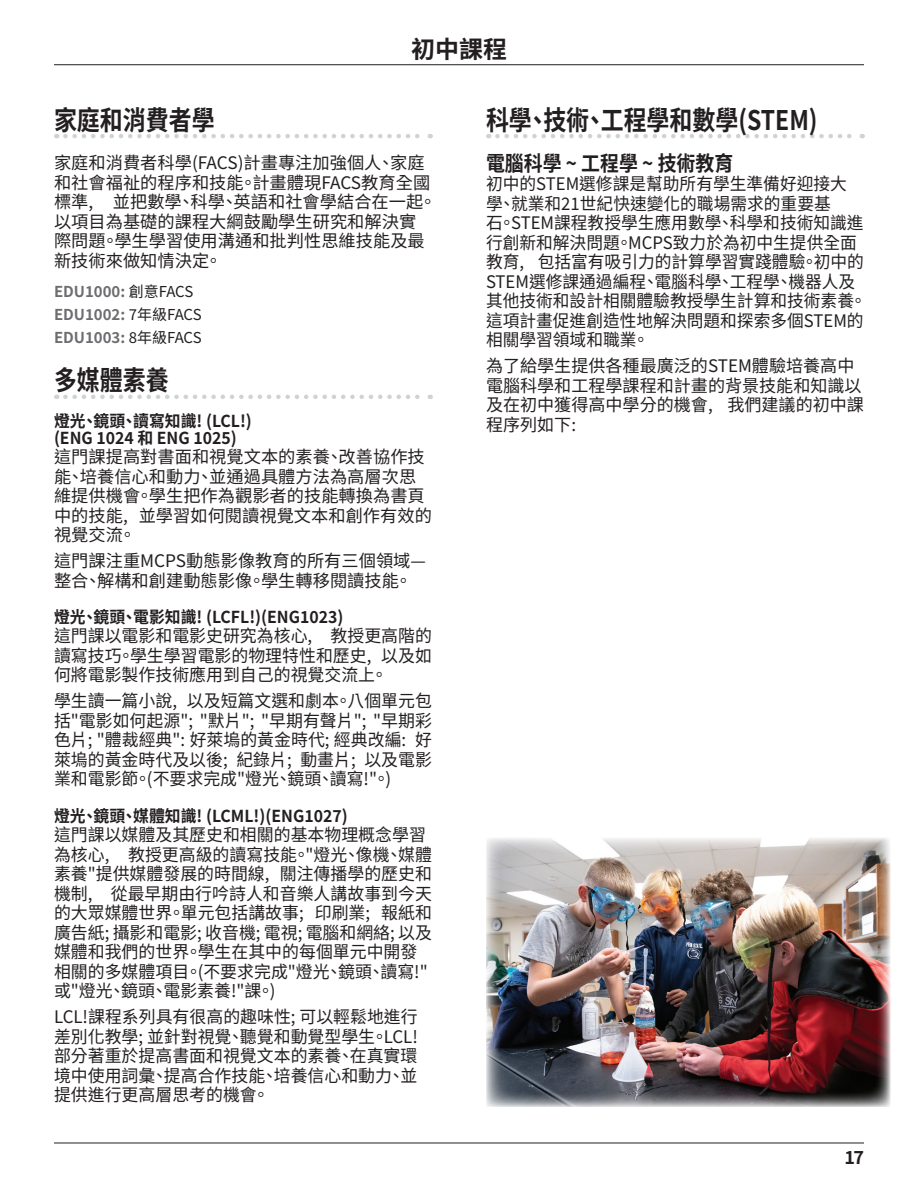
<style>
.page{position:relative;width:918px;height:1188px;background:#fff}
.page>*{position:absolute;margin:0;border:0;box-sizing:border-box;transform-origin:0 0}
.SubjectHead{font:700 27px "Source Han Sans TW";color:#231f20;scale:.85 1}
.HeadsUnderline{font:700 24px "Source Han Sans TW";color:#231f20}
.Admin_Header{font:700 21px "Source Han Sans TW";color:#231f20;scale:.9 1}
.t1{font:700 18px "Source Han Sans TW";color:#231f20}
.BodyText{font:17.25px/19.5px "Source Han Sans TW";color:#231f20}
.SubHeads{font:700 16.5px/16.5px "Source Han Sans TW";color:#231f20;scale:.96 1}
.UnitTitles{font:700 15px "Source Han Sans TW";color:#6c6d70}
.s1{font-style:inherit}
.s2{font-weight:400;color:#231f20}
</style>
<div class="page">
<hr style="left:54px;top:1143px;width:810px;height:1px;background:#231f20">
<svg style="left:65px;top:134px;width:366px;height:4px"></svg>
<svg style="left:65px;top:395px;width:366px;height:4px"></svg>
<svg style="left:497px;top:134px;width:366px;height:4px"></svg>
<hr style="left:54px;top:64px;width:810px;height:1px;background:#231f20">
<img style="left:486px;top:838px;width:404px;height:269px">
<p class="HeadsUnderline" style="left:411px;top:35px;width:97px">初中課程</p>
<p class="SubjectHead" style="left:54px;top:104px;width:191px">家庭和消費者學</p>
<p class="BodyText" style="left:54px;top:154px;width:384px">家庭和消費者科學(FACS)計畫專注加強個人、家庭和社會福祉的程序和技能<span class="s1">。</span>計畫體現FACS教育全國標準, 並把數學、科學、英語和社會學結合在一起<span class="s1">。</span>以項目為基礎的課程大綱鼓勵學生研究和解決實際問題<span class="s1">。</span>學生學習使用溝通和批判性思維技能及最新技術來做知情決定<span class="s1">。</span></p>
<p class="UnitTitles" style="left:54px;top:283px;width:141px">EDU1000: <span class="s2">創意FACS</span></p>
<p class="UnitTitles" style="left:54px;top:306px;width:149px">EDU1002: <span class="s2">7年級FACS</span></p>
<p class="UnitTitles" style="left:54px;top:329px;width:149px">EDU1003: <span class="s2">8年級FACS</span></p>
<p class="SubjectHead" style="left:54px;top:365px;width:136px">多媒體素養</p>
<p class="SubHeads" style="left:54px;top:413px;width:208px">燈光、鏡頭、讀寫知識! (LCL!) (ENG 1024 和 ENG 1025)</p>
<p class="BodyText" style="left:54px;top:447px;width:379px">這門課提高對書面和視覺文本的素養、改善協作技能、培養信心和動力、並通過具體方法為高層次思維提供機會<span class="s1">。</span>學生把作為觀影者的技能轉換為書頁中的技能, 並學習如何閱讀視覺文本和創作有效的視覺交流<span class="s1">。</span></p>
<p class="BodyText" style="left:54px;top:551px;width:373px">這門課注重MCPS動態影像教育的所有三個領域—整合、解構和創建動態影像<span class="s1">。</span>學生轉移閱讀技能<span class="s1">。</span></p>
<p class="SubHeads" style="left:54px;top:609px;width:303px">燈光、鏡頭、電影知識! (LCFL!)(ENG1023)</p>
<p class="BodyText" style="left:54px;top:627px;width:380px;text-align:justify">這門課以電影和電影史研究為核心, 教授更高階的讀寫技巧<span class="s1">。</span>學生學習電影的物理特性和歷史, 以及如何將電影製作技術應用到自己的視覺交流上<span class="s1">。</span></p>
<p class="BodyText" style="left:54px;top:692px;width:380px;text-align:justify">學生讀一篇小說, 以及短篇文選和劇本<span class="s1">。</span>八個單元包括"電影如何起源"; "默片"; "早期有聲片"; "早期彩色片; "體裁經典": 好萊塢的黃金時代; 經典改編: 好萊塢的黃金時代及以後; 紀錄片; 動畫片; 以及電影業和電影節<span class="s1">。</span>(不要求完成"燈光、鏡頭、讀寫!"<span class="s1">。</span>)</p>
<p class="SubHeads" style="left:54px;top:808px;width:307px">燈光、鏡頭、媒體知識! (LCML!)(ENG1027)</p>
<p class="BodyText" style="left:54px;top:826px;width:380px">這門課以媒體及其歷史和相關的基本物理概念學習為核心, 教授更高級的讀寫技能<span class="s1">。</span>"燈光、像機、媒體素養"提供媒體發展的時間線, 關注傳播學的歷史和機制, 從最早期由行吟詩人和音樂人講故事到今天的大眾媒體世界<span class="s1">。</span>單元包括講故事; 印刷業; 報紙和廣告紙; 攝影和電影; 收音機; 電視; 電腦和網絡; 以及媒體和我們的世界<span class="s1">。</span>學生在其中的每個單元中開發相關的多媒體項目<span class="s1">。</span>(不要求完成"燈光、鏡頭、讀寫!"或"燈光、鏡頭、電影素養!"課<span class="s1">。</span>)</p>
<p class="BodyText" style="left:54px;top:1008px;width:365px;text-align:justify">LCL!課程系列具有很高的趣味性; 可以輕鬆地進行差別化教學; 並針對視覺、聽覺和動覺型學生<span class="s1">。</span>LCL!部分著重於提高書面和視覺文本的素養、在真實環境中使用詞彙、提高合作技能、培養信心和動力、並提供進行更高層思考的機會<span class="s1">。</span></p>
<p class="SubjectHead" style="left:486px;top:104px;width:392px">科學、技術、工程學和數學(STEM)</p>
<p class="Admin_Header" style="left:486px;top:151px;width:276px">電腦科學 ~ 工程學 ~ 技術教育</p>
<p class="BodyText" style="left:486px;top:175px;width:382px">初中的STEM選修課是幫助所有學生準備好迎接大學、就業和21世紀快速變化的職場需求的重要基<br>石<span class="s1">。</span>STEM課程教授學生應用數學、科學和技術知識進行創新和解決問題<span class="s1">。</span>MCPS致力於為初中生提供全面教育, 包括富有吸引力的計算學習實踐體驗<span class="s1">。</span>初中的<br>STEM選修課通過編程、電腦科學、工程學、機器人及其他技術和設計相關體驗教授學生計算和技術素養<span class="s1">。</span>這項計畫促進創造性地解決問題和探索多個STEM的相關學習領域和職業<span class="s1">。</span></p>
<p class="BodyText" style="left:486px;top:357px;width:380px">為了給學生提供各種最廣泛的STEM體驗培養高中電腦科學和工程學課程和計畫的背景技能和知識以及在初中獲得高中學分的機會, 我們建議的初中課程序列如下:</p>
<p class="t1" style="left:844px;top:1147px;width:21px">17</p>
</div>
